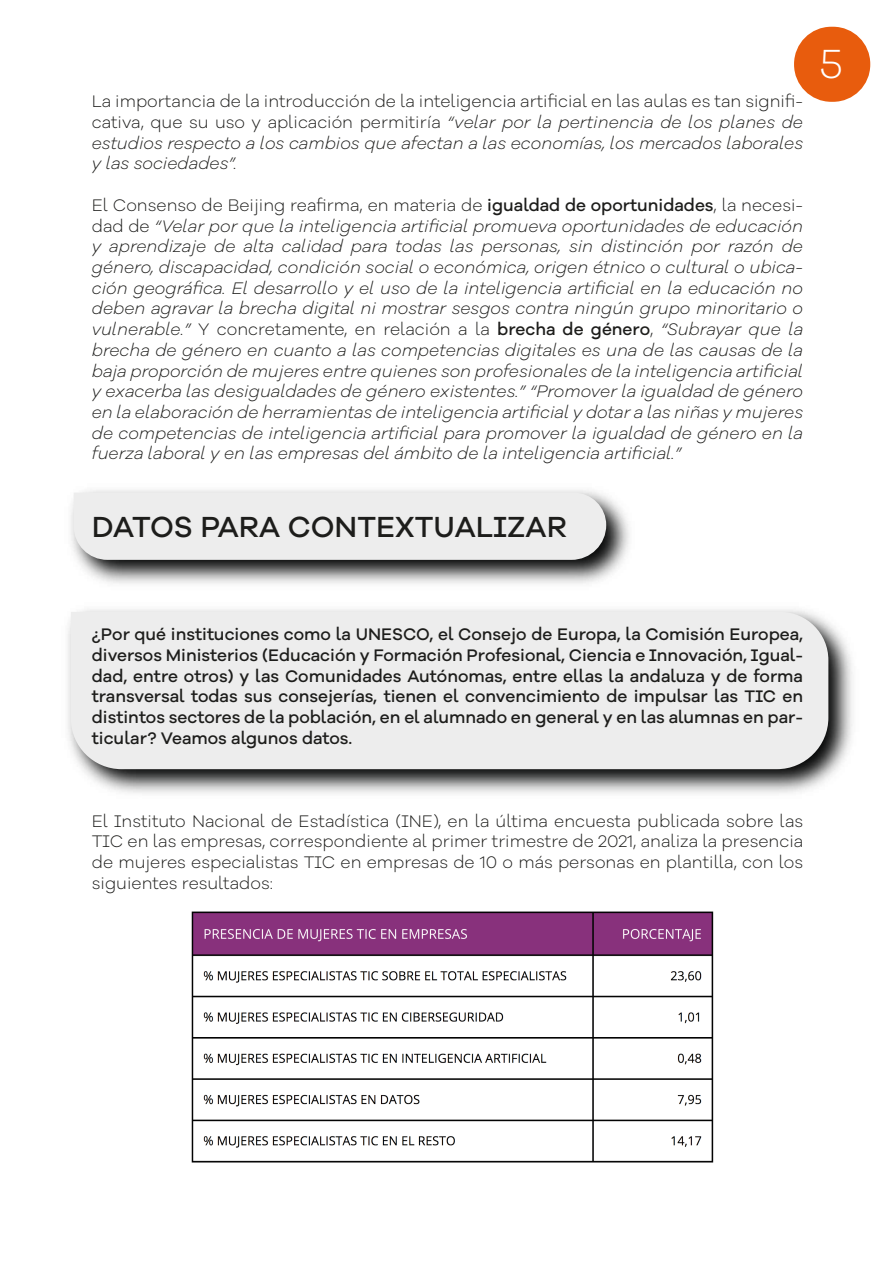
<style>
.page{position:relative;width:893px;height:1263px;background:#fff}
.page>*{position:absolute;margin:0;border:0;box-sizing:border-box;transform-origin:0 0}
.t1{font:300 42px "Galano Grotesque Alt";color:#fff}
.t2{font:500 30px "Galano Grotesque Alt";color:#1d1d1b}
.t3{font:italic 300 17.25px/20.7px "Galano Grotesque Alt";color:#1d1d1b;text-align:justify}
.t4{font:500 17.25px/20.7px "Galano Grotesque Alt";color:#1d1d1b;text-align:justify}
.t5{font:300 17.25px/20.7px "Galano Grotesque Alt";color:#1d1d1b;text-align:justify}
.s1{font-style:normal}
.s2{font-weight:500;font-style:normal}
</style>
<div class="page">
<img style="left:68px;top:609px;width:785px;height:185px">
<div style="left:71px;top:612px;width:757px;height:157px;background:#ededed"></div>
<img style="left:71px;top:490px;width:559px;height:94px">
<div style="left:74px;top:493px;width:532px;height:67px;background:#ededed"></div>
<div style="left:794px;top:27px;width:76px;height:75px;background:#e85c0d;border-radius:37px"></div>
<img style="left:192px;top:911px;width:522px;height:251px">
<p class="t3" style="left:92px;top:91px;width:713px"><span class="s1">La importancia de la introducción de la inteligencia artificial en las aulas es tan signifi&shy;cativa, que su uso y aplicación permitiría</span> “velar por la pertinencia de los planes de estudios respecto a los cambios que afectan a las economías, los mercados laborales y las sociedades”.</p>
<p class="t3" style="left:92px;top:194px;width:713px"><span class="s1">El Consenso de Beijing reafirma, en materia de</span> <span class="s2">igualdad de oportunidades</span><span class="s1">, la necesi&shy;dad de</span> “Velar por que la inteligencia artificial promueva oportunidades de educación y aprendizaje de alta calidad para todas las personas, sin distinción por razón de género, discapacidad, condición social o económica, origen étnico o cultural o ubica&shy;ción geográfica. El desarrollo y el uso de la inteligencia artificial en la educación no deben agravar la brecha digital ni mostrar sesgos contra ningún grupo minoritario o vulnerable.” <span class="s1">Y concretamente, en relación a la</span> <span class="s2">brecha de género</span><span class="s1">,</span> “Subrayar que la brecha de género en cuanto a las competencias digitales es una de las causas de la baja proporción de mujeres entre quienes son profesionales de la inteligencia artificial y exacerba las desigualdades de género existentes.” “Promover la igualdad de género en la elaboración de herramientas de inteligencia artificial y dotar a las niñas y mujeres de competencias de inteligencia artificial para promover la igualdad de género en la fuerza laboral y en las empresas del ámbito de la inteligencia artificial.”</p>
<h1 class="t1" style="left:819px;top:36px;width:25px">5</h1>
<h2 class="t2" style="left:92px;top:507px;width:476px">DATOS PARA CONTEXTUALIZAR</h2>
<p class="t4" style="left:92px;top:623px;width:713px">¿Por qué instituciones como la UNESCO, el Consejo de Europa, la Comisión Europea, diversos Ministerios (Educación y Formación Profesional, Ciencia e Innovación, Igual&shy;dad, entre otros) y las Comunidades Autónomas, entre ellas la andaluza y de forma transversal todas sus consejerías, tienen el convencimiento de impulsar las TIC en distintos sectores de la población, en el alumnado en general y en las alumnas en par&shy;ticular? Veamos algunos datos.</p>
<p class="t5" style="left:92px;top:810px;width:713px">El Instituto Nacional de Estadística (INE), en la última encuesta publicada sobre las TIC en las empresas, correspondiente al primer trimestre de 2021, analiza la presencia de mujeres especialistas TIC en empresas de 10 o más personas en plantilla, con los siguientes resultados:</p>
</div>
